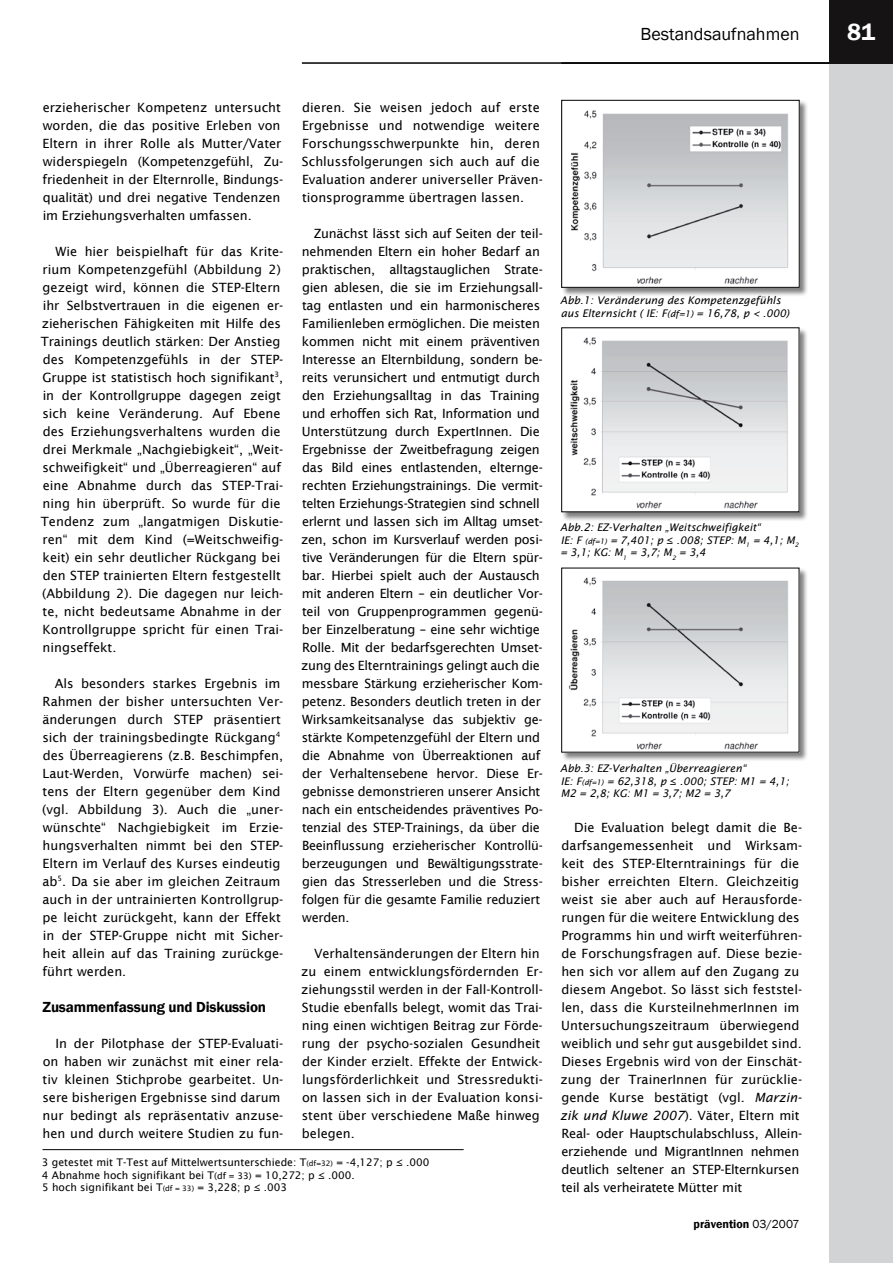
<style>
.page{position:relative;width:893px;height:1263px;background:#fff}
.page>*{position:absolute;margin:0;border:0;box-sizing:border-box;transform-origin:0 0}
.t1{font:600 24px "Franklin Gothic";color:#fff}
.t2{font:18px "Franklin Gothic";color:#000}
.t3{font:600 15px "Franklin Gothic";letter-spacing:-.01em;color:#000}
.t4{font:12.75px/18px "Lucida Sans";color:#000}
.t5{font:12.75px/18px "Lucida Sans";letter-spacing:-.02em;color:#000}
.t6{font:600 12px "Franklin Gothic";color:#000}
.t7{font:italic 10.5px/12.6px "Lucida Sans";color:#000}
.t8{font:10.5px/12.6px "Lucida Sans";color:#000}
.s1{font-size:7.5px}
.s2{font-size:9px}
.s3{font-style:normal}
.s4{font-style:italic}
.s5{font-weight:400}
</style>
<div class="page">
<hr style="left:302px;top:62px;width:591px;height:2px;background:#000">
<div style="left:829px;top:64px;width:64px;height:1199px;background:#d2d3d5"></div>
<div style="left:829px;top:0;width:64px;height:64px;background:#151314"></div>
<div style="left:561px;top:99px;width:253px;height:204px;background:#000;opacity:.5"></div>
<img style="left:563px;top:102px;width:235px;height:184px">
<div style="left:561px;top:100px;width:239px;height:188px;border:1px solid #000"></div>
<div style="left:561px;top:327px;width:253px;height:200px;background:#000;opacity:.5"></div>
<img style="left:563px;top:329px;width:234px;height:181px">
<div style="left:561px;top:567px;width:253px;height:200px;background:#000;opacity:.5"></div>
<img style="left:563px;top:570px;width:234px;height:180px">
<hr style="left:43px;top:1149px;width:421px;height:1px;background:#000">
<h2 class="t2" style="left:640px;top:23px;width:160px">Bestandsaufnahmen</h2>
<h1 class="t1" style="left:847px;top:17px;width:29px">81</h1>
<h1 class="t1" style="left:841px;top:24px;width:29px">81</h1>
<p class="t4" style="left:43px;top:98px;width:242px">erzieherischer Kompetenz untersucht worden, die das positive Erleben von Eltern in ihrer Rolle als Mutter/Vater widerspiegeln (Kompetenzgefühl, Zu&shy;friedenheit in der Elternrolle, Bindungs&shy;qualität) und drei negative Tendenzen im Erziehungsverhalten umfassen.</p>
<p class="t4" style="left:41px;top:242px;width:244px;text-indent:15px">Wie hier beispielhaft für das Krite&shy;rium Kompetenzgefühl (Abbildung 2) gezeigt wird, können die STEP-Eltern ihr Selbstvertrauen in die eigenen er&shy;zieherischen Fähigkeiten mit Hilfe des Trainings deutlich stärken: Der Anstieg des Kompetenzgefühls in der STEP-Gruppe ist statistisch hoch signifikant<sup>3</sup>, in der Kontrollgruppe dagegen zeigt sich keine Veränderung. Auf Ebene des Erziehungsverhaltens wurden die drei Merkmale „Nachgiebigkeit“, „Weit&shy;schweifigkeit“ und „Überreagieren“ auf eine Abnahme durch das STEP-Trai&shy;ning hin überprüft. So wurde für die Tendenz zum „langatmigen Diskutie&shy;ren“ mit dem Kind (=Weitschweifig&shy;keit) ein sehr deutlicher Rückgang bei den STEP trainierten Eltern festgestellt (Abbildung 2). Die dagegen nur leich&shy;te, nicht bedeutsame Abnahme in der Kontrollgruppe spricht für einen Trai&shy;ningseffekt.</p>
<p class="t4" style="left:42px;top:674px;width:243px;text-indent:12px">Als besonders starkes Ergebnis im Rahmen der bisher untersuchten Ver&shy;änderungen durch STEP präsentiert sich der trainingsbedingte Rückgang<sup>4 </sup>des Überreagierens (z.B. Beschimpfen, Laut-Werden, Vorwürfe machen) sei&shy;tens der Eltern gegenüber dem Kind (vgl. Abbildung 3). Auch die „uner&shy;wünschte“ Nachgiebigkeit im Erzie&shy;hungsverhalten nimmt bei den STEP-Eltern im Verlauf des Kurses eindeutig ab<sup>5</sup>. Da sie aber im gleichen Zeitraum auch in der untrainierten Kontrollgrup&shy;pe leicht zurückgeht, kann der Effekt in der STEP-Gruppe nicht mit Sicher&shy;heit allein auf das Training zurückge&shy;führt werden.</p>
<p class="t3" style="left:42px;top:997px;width:225px">Zusammenfassung und Diskussion</p>
<p class="t4" style="left:42px;top:1034px;width:243px;text-indent:13px">In der Pilotphase der STEP-Evaluati&shy;on haben wir zunächst mit einer rela&shy;tiv kleinen Stichprobe gearbeitet. Un&shy;sere bisherigen Ergebnisse sind darum nur bedingt als repräsentativ anzuse&shy;hen und durch weitere Studien zu fun-</p>
<p class="t4" style="left:302px;top:98px;width:242px">dieren. Sie weisen jedoch auf erste Ergebnisse und notwendige weitere Forschungsschwerpunkte hin, deren Schlussfolgerungen sich auch auf die Evaluation anderer universeller Präven&shy;tionsprogramme übertragen lassen.</p>
<p class="t5" style="left:301px;top:224px;width:243px;text-indent:13px">Zunächst lässt sich auf Seiten der teil&shy;nehmenden Eltern ein hoher Bedarf an praktischen, alltagstauglichen Strate&shy;gien ablesen, die sie im Erziehungsall&shy;tag entlasten und ein harmonischeres Familienleben ermöglichen. Die meisten kommen nicht mit einem präventiven Interesse an Elternbildung, sondern be&shy;reits verunsichert und entmutigt durch den Erziehungsalltag in das Training und erhoffen sich Rat, Information und Unterstützung durch ExpertInnen. Die Ergebnisse der Zweitbefragung zeigen das Bild eines entlastenden, elternge&shy;rechten Erziehungstrainings. Die vermit&shy;telten Erziehungs-Strategien sind schnell erlernt und lassen sich im Alltag umset&shy;zen, schon im Kursverlauf werden posi&shy;tive Veränderungen für die Eltern spür&shy;bar. Hierbei spielt auch der Austausch mit anderen Eltern – ein deutlicher Vor&shy;teil von Gruppenprogrammen gegenü&shy;ber Einzelberatung – eine sehr wichtige Rolle. Mit der bedarfsgerechten Umset&shy;zung des Elterntrainings gelingt auch die messbare Stärkung erzieherischer Kom&shy;petenz. Besonders deutlich treten in der Wirksamkeitsanalyse das subjektiv ge&shy;stärkte Kompetenzgefühl der Eltern und die Abnahme von Überreaktionen auf der Verhaltensebene hervor. Diese Er&shy;gebnisse demonstrieren unserer Ansicht nach ein entscheidendes präventives Po&shy;tenzial des STEP-Trainings, da über die Beeinflussung erzieherischer Kontrollü&shy;berzeugungen und Bewältigungsstrate&shy;gien das Stresserleben und die Stress&shy;folgen für die gesamte Familie reduziert werden.</p>
<p class="t4" style="left:301px;top:944px;width:243px;text-indent:13px">Verhaltensänderungen der Eltern hin zu einem entwicklungsfördernden Er&shy;ziehungsstil werden in der Fall-Kontroll-Studie ebenfalls belegt, womit das Trai&shy;ning einen wichtigen Beitrag zur Förde&shy;rung der psycho-sozialen Gesundheit der Kinder erzielt. Effekte der Entwick&shy;lungsförderlichkeit und Stressredukti&shy;on lassen sich in der Evaluation konsi&shy;stent über verschiedene Maße hinweg belegen.</p>
<p class="t8" style="left:42px;top:1156px;width:389px">3 getestet mit T-Test auf Mittelwertsunterschiede: T<span class="s1">(df=32)</span> = -4,127; p ≤ .000<br>4 Abnahme hoch signifikant bei T<span class="s2">(df = 33)</span> = 10,272; p ≤ .000.<br>5 hoch signifikant bei T<span class="s1">(df = 33)</span> = 3,228; p ≤ .003</p>
<p class="t7" style="left:560px;top:294px;width:231px">Abb.1: Veränderung des Kompetenzgefühls aus Elternsicht ( IE: F<span class="s2">(df=1)</span> = 16,78, p &lt; .000)</p>
<p class="t7" style="left:560px;top:521px;width:240px">Abb.2: EZ-Verhalten „Weitschweifigkeit“<br>IE: F <span class="s1">(df=1)</span> = 7,401; p <span class="s3">≤</span> .008; STEP: M<sub>1</sub> = 4,1; M<sub>2 </sub>= 3,1; KG: M<sub>1</sub> = 3,7; M<sub>2</sub> = 3,4</p>
<p class="t7" style="left:560px;top:762px;width:230px">Abb.3: EZ-Verhalten „Überreagieren“<br>IE: F<span class="s1">(df=1)</span> = 62,318, p <span class="s3">≤</span> .000; STEP: M1 = 4,1;<br>M2 = 2,8; KG: M1 = 3,7; M2 = 3,7</p>
<p class="t4" style="left:560px;top:818px;width:244px;text-indent:14px">Die Evaluation belegt damit die Be&shy;darfsangemessenheit und Wirksam&shy;keit des STEP-Elterntrainings für die bisher erreichten Eltern. Gleichzeitig weist sie aber auch auf Herausforde&shy;rungen für die weitere Entwicklung des Programms hin und wirft weiterführen&shy;de Forschungsfragen auf. Diese bezie&shy;hen sich vor allem auf den Zugang zu diesem Angebot. So lässt sich feststel&shy;len, dass die KursteilnehmerInnen im Untersuchungszeitraum überwiegend weiblich und sehr gut ausgebildet sind.<br>Dieses Ergebnis wird von der Einschät&shy;zung der TrainerInnen für zurücklie&shy;gende Kurse bestätigt (vgl. <span class="s4">Marzin&shy;zik und Kluwe 2007</span>). Väter, Eltern mit Real- oder Hauptschulabschluss, Allein&shy;erziehende und MigrantInnen nehmen deutlich seltener an STEP-Elternkursen teil als verheiratete Mütter mit</p>
<p class="t6" style="left:694px;top:1216px;width:107px">prävention <span class="s5">03/2007</span></p>
</div>
